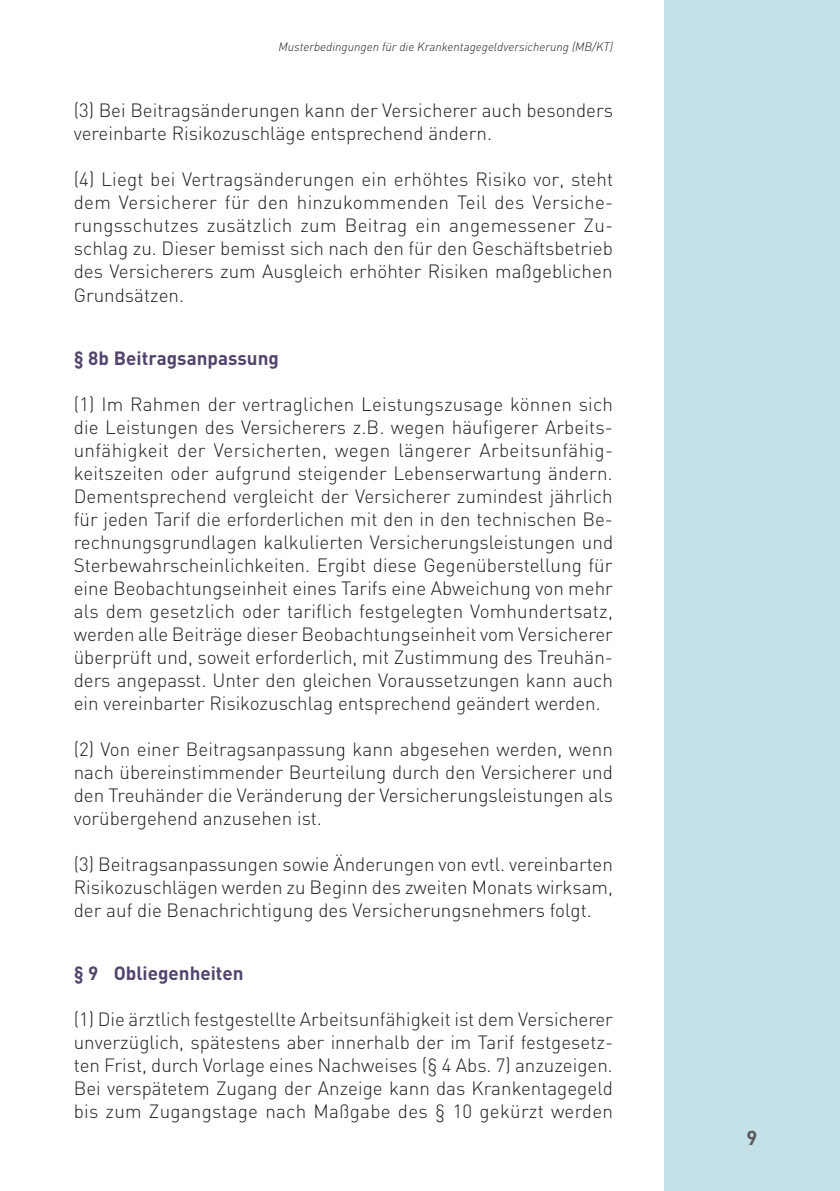
<style>
.page{position:relative;width:840px;height:1191px;background:#fff}
.page>*{position:absolute;margin:0;border:0;box-sizing:border-box;transform-origin:0 0}
.t1{font:700 20px "DIN";color:#57585a}
.t2{font:300 19px/23px "DIN";color:#231f20;text-align:justify}
.t3{font:700 19px "DIN";color:#53446d}
.t4{font:italic 300 12px "DIN";color:#231f20}
</style>
<div class="page">
<div style="left:663px;top:0;width:176px;height:1191px;background:#c5e1e8"></div>
<p class="t4" style="left:278px;top:39px;width:336px">Musterbedingungen für die Krankentagegeldversicherung (MB/KT)</p>
<p class="t2" style="left:74px;top:99px;width:540px">(3) Bei Beitragsänderungen kann der Versicherer auch besonders vereinbarte Risikozuschläge entsprechend ändern.</p>
<p class="t2" style="left:74px;top:168px;width:540px">(4) Liegt bei Vertragsänderungen ein erhöhtes Risiko vor, steht dem Versicherer für den hinzukommenden Teil des Versiche&shy;rungsschutzes zusätzlich zum Beitrag ein angemessener Zu&shy;schlag zu. Dieser bemisst sich nach den für den Geschäftsbetrieb des Versicherers zum Ausgleich erhöhter Risiken maßgeblichen Grundsätzen.</p>
<p class="t3" style="left:74px;top:345px;width:206px">§ 8b Beitragsanpassung</p>
<p class="t2" style="left:74px;top:392px;width:540px">(1) Im Rahmen der vertraglichen Leistungszusage können sich die Leistungen des Versicherers z.B. wegen häufigerer Arbeits&shy;unfähigkeit der Versicherten, wegen längerer Arbeitsunfähig&shy;keitszeiten oder aufgrund steigender Lebenserwartung ändern.<br>Dementsprechend vergleicht der Versicherer zumindest jährlich für jeden Tarif die erforderlichen mit den in den technischen Be&shy;rechnungsgrundlagen kalkulierten Versicherungsleistungen und Sterbewahrscheinlichkeiten. Ergibt diese Gegenüberstellung für eine Beobachtungseinheit eines Tarifs eine Abweichung von mehr als dem gesetzlich oder tariflich festgelegten Vomhundertsatz, werden alle Beiträge dieser Beobachtungseinheit vom Versicherer überprüft und, soweit erforderlich, mit Zustimmung des Treuhän&shy;ders angepasst. Unter den gleichen Voraussetzungen kann auch ein vereinbarter Risikozuschlag entsprechend geändert werden.</p>
<p class="t2" style="left:74px;top:737px;width:540px">(2) Von einer Beitragsanpassung kann abgesehen werden, wenn nach übereinstimmender Beurteilung durch den Versicherer und den Treuhänder die Veränderung der Versicherungsleistungen als vorübergehend anzusehen ist.</p>
<p class="t2" style="left:74px;top:852px;width:540px">(3) Beitragsanpassungen sowie Änderungen von evtl. vereinbarten Risikozuschlägen werden zu Beginn des zweiten Monats wirksam, der auf die Benachrichtigung des Versicherungsnehmers folgt.</p>
<p class="t3" style="left:74px;top:960px;width:171px">§ 9 Obliegenheiten</p>
<p class="t2" style="left:74px;top:1007px;width:540px">(1) Die ärztlich festgestellte Arbeitsunfähigkeit ist dem Versicherer unverzüglich, spätestens aber innerhalb der im Tarif festgesetz&shy;ten Frist, durch Vorlage eines Nachweises (§ 4 Abs. 7) anzuzeigen.<br>Bei verspätetem Zugang der Anzeige kann das Krankentagegeld bis zum Zugangstage nach Maßgabe des § 10 gekürzt werden</p>
<p class="t1" style="left:746px;top:1124px;width:12px">9</p>
</div>
